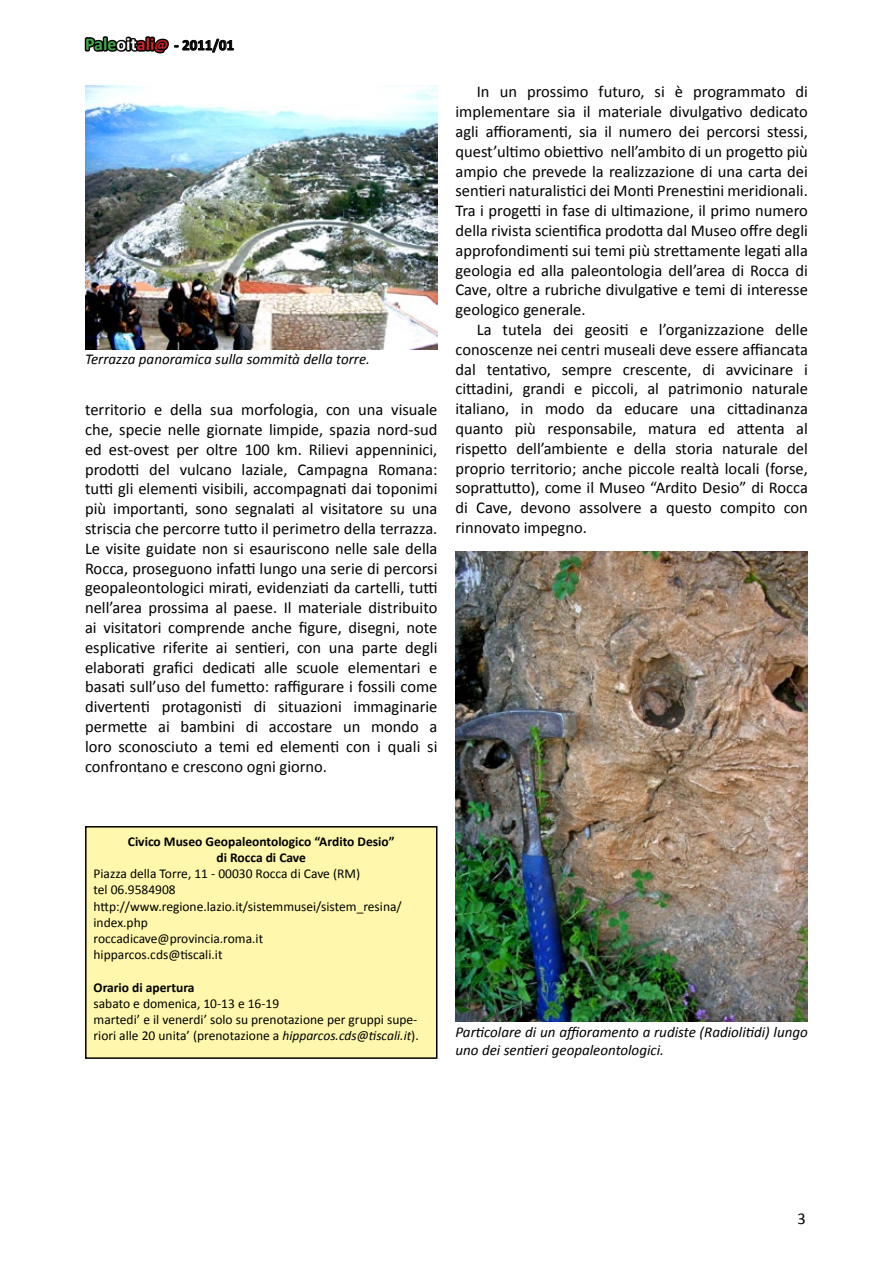
<style>
.page{position:relative;width:893px;height:1263px;background:#fff}
.page>*{position:absolute;margin:0;border:0;box-sizing:border-box;transform-origin:0 0}
.t1{font:16.5px/19.8px "Calibri";color:#000;text-align:justify}
.t2{font:italic 15px/18px "Calibri";color:#000}
.t3{font:700 15px "Calibri";color:#000}
.t4{font:13.5px/16.2px "Calibri";color:#000}
.t5{font:700 13.5px/16.2px "Calibri";color:#000;text-align:center}
.s1{font-size:18px;color:#41ad49}
.s2{font-size:18px;color:#fff}
.s3{font-size:18px;color:#d2232a}
.s4{font-style:italic;color:#d2232a}
.s5{font-style:italic}
</style>
<div class="page">
<svg style="left:84px;top:36px;width:150px;height:18px"></svg>
<img style="left:85px;top:85px;width:352px;height:264px">
<img style="left:455px;top:552px;width:353px;height:469px">
<div style="left:86px;top:827px;width:351px;height:231px;background:#fff8ac"></div>
<div style="left:85px;top:826px;width:352px;height:233px;border:2px solid #000"></div>
<p class="t3" style="left:85px;top:35px;width:151px"><span class="s1">Pale</span><span class="s2">oit</span><span class="s3">ali</span><span class="s4">@</span> - 2011/01</p>
<p class="t2" style="left:85px;top:350px;width:286px">Terrazza panoramica sulla sommità della torre.</p>
<p class="t1" style="left:85px;top:400px;width:354px">territorio e della sua morfologia, con una visuale che, specie nelle giornate limpide, spazia nord-sud ed est-ovest per oltre 100 km. Rilievi appenninici, prodotti del vulcano laziale, Campagna Romana: tutti gli elementi visibili, accompagnati dai toponimi più importanti, sono segnalati al visitatore su una striscia che percorre tutto il perimetro della terrazza.<br>Le visite guidate non si esauriscono nelle sale della Rocca, proseguono infatti lungo una serie di percorsi geopaleontologici mirati, evidenziati da cartelli, tutti nell’area prossima al paese. Il materiale distribuito ai visitatori comprende anche figure, disegni, note esplicative riferite ai sentieri, con una parte degli elaborati grafici dedicati alle scuole elementari e basati sull’uso del fumetto: raffigurare i fossili come divertenti protagonisti di situazioni immaginarie permette ai bambini di accostare un mondo a loro sconosciuto a temi ed elementi con i quali si confrontano e crescono ogni giorno.</p>
<p class="t1" style="left:455px;top:82px;width:354px;text-indent:21px">In un prossimo futuro, si è programmato di implementare sia il materiale divulgativo dedicato agli affioramenti, sia il numero dei percorsi stessi, quest’ultimo obiettivo nell’ambito di un progetto più ampio che prevede la realizzazione di una carta dei sentieri naturalistici dei Monti Prenestini meridionali.<br>Tra i progetti in fase di ultimazione, il primo numero della rivista scientifica prodotta dal Museo offre degli approfondimenti sui temi più strettamente legati alla geologia ed alla paleontologia dell’area di Rocca di Cave, oltre a rubriche divulgative e temi di interesse geologico generale.</p>
<p class="t1" style="left:455px;top:320px;width:354px;text-indent:21px">La tutela dei geositi e l’organizzazione delle conoscenze nei centri museali deve essere affiancata dal tentativo, sempre crescente, di avvicinare i cittadini, grandi e piccoli, al patrimonio naturale italiano, in modo da educare una cittadinanza quanto più responsabile, matura ed attenta al rispetto dell’ambiente e della storia naturale del proprio territorio; anche piccole realtà locali (forse, soprattutto), come il Museo “Ardito Desio” di Rocca di Cave, devono assolvere a questo compito con rinnovato impegno.</p>
<p class="t5" style="left:128px;top:833px;width:268px">Civico Museo Geopaleontologico “Ardito Desio” di Rocca di Cave</p>
<p class="t4" style="left:94px;top:866px;width:310px">Piazza della Torre, 11 - 00030 Rocca di Cave (RM)<br>tel 06.9584908 http://www.regione.lazio.it/sistemmusei/sistem_resina/ index.php<br>roccadicave@provincia.roma.it<br>hipparcos.cds@tiscali.it</p>
<p class="t5" style="left:94px;top:979px;width:102px">Orario di apertura</p>
<p class="t4" style="left:94px;top:995px;width:327px">sabato e domenica, 10-13 e 16-19<br>martedi’ e il venerdi’ solo su prenotazione per gruppi supe&shy;riori alle 20 unita’ (prenotazione a <span class="s5">hipparcos.cds@tiscali.it</span>).</p>
<p class="t2" style="left:455px;top:1023px;width:354px">Particolare di un affioramento a rudiste (Radiolitidi) lungo uno dei sentieri geopaleontologici.</p>
<p class="t1" style="left:797px;top:1209px;width:10px">3</p>
</div>
